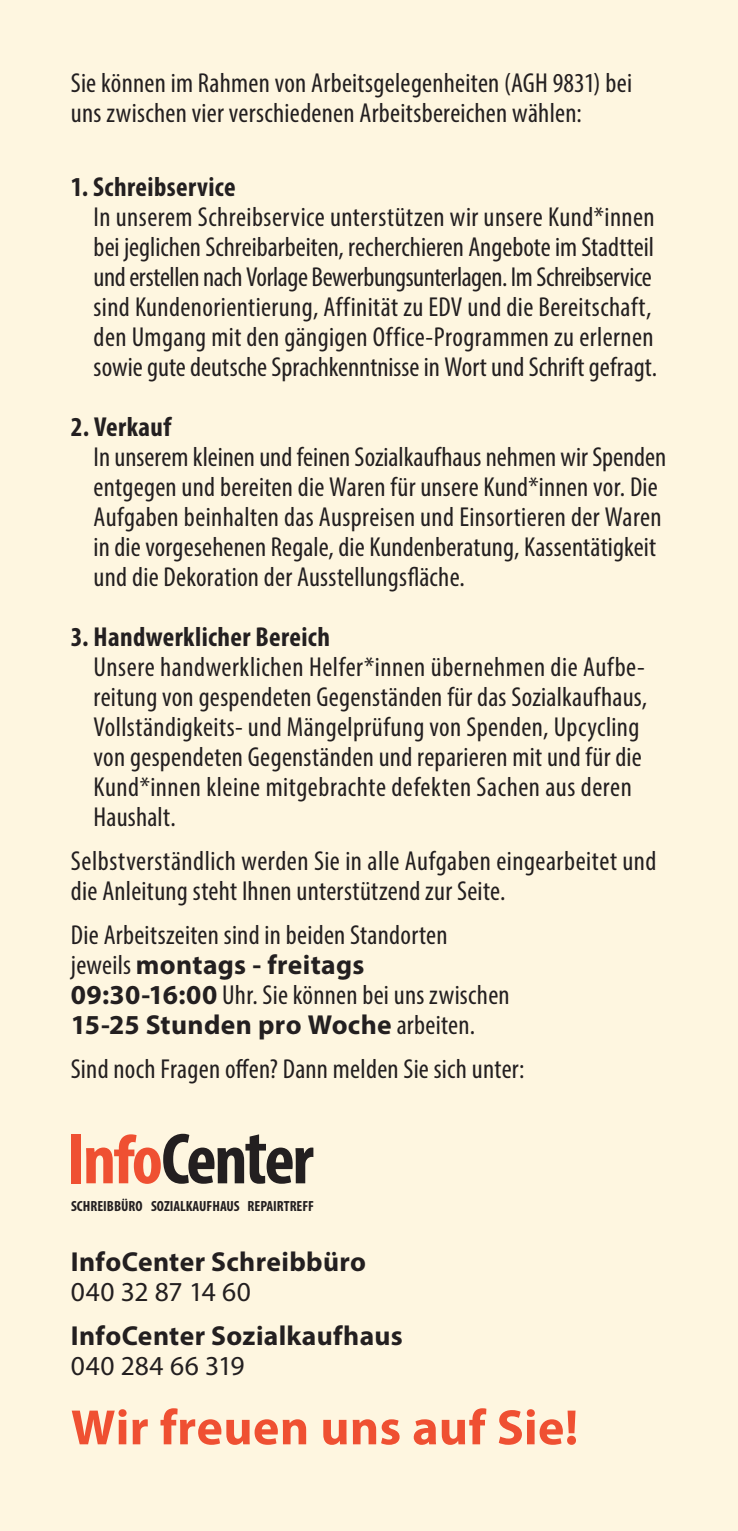
<style>
.page{position:relative;width:738px;height:1531px;background:#fff}
.page>*{position:absolute;margin:0;border:0;box-sizing:border-box;transform-origin:0 0}
.t1{font:700 50px "Myriad Pro";letter-spacing:.005em;color:#ef5032}
.t2{font:condensed 27.5px/30px "Myriad Pro";letter-spacing:.01em;color:#231f20}
.t3{font:700 condensed 27.5px "Myriad Pro";letter-spacing:.015em;color:#231f20}
.t4{font:700 27.5px "Myriad Pro";letter-spacing:.01em;color:#231f20}
.t5{font:27.5px "Myriad Pro";letter-spacing:.015em;color:#231f20}
.t6{font:700 condensed 14.75px "Myriad Pro";color:#231f20}
.s1{font-weight:700;font-stretch:normal}
</style>
<div class="page">
<div style="left:0;top:0;width:737px;height:1531px;background:#fef6e0"></div>
<div style="left:71px;top:1134px;width:10px;height:49px;background:#ef5032"></div>
<svg style="left:86px;top:1134px;width:227px;height:50px"></svg>
<p class="t2" style="left:71px;top:67px;width:562px">Sie können im Rahmen von Arbeitsgelegenheiten (AGH 9831) bei uns zwischen vier verschiedenen Arbeitsbereichen wählen:</p>
<p class="t3" style="left:71px;top:169px;width:166px">1. Schreibservice</p>
<p class="t2" style="left:94px;top:201px;width:564px">In unserem Schreibservice unterstützen wir unsere Kund*innen bei jeglichen Schreibarbeiten, recherchieren Angebote im Stadtteil und erstellen nach Vorlage Bewerbungsunterlagen. Im Schreibservice sind Kundenorientierung, Affinität zu EDV und die Bereitschaft, den Umgang mit den gängigen Office-Programmen zu erlernen sowie gute deutsche Sprachkenntnisse in Wort und Schrift gefragt.</p>
<p class="t3" style="left:71px;top:409px;width:102px">2. Verkauf</p>
<p class="t2" style="left:94px;top:441px;width:573px">In unserem kleinen und feinen Sozialkaufhaus nehmen wir Spenden entgegen und bereiten die Waren für unsere Kund*innen vor. Die Aufgaben beinhalten das Auspreisen und Einsortieren der Waren in die vorgesehenen Regale, die Kundenberatung, Kassentätigkeit und die Dekoration der Ausstellungsfläche.</p>
<p class="t3" style="left:71px;top:619px;width:260px">3. Handwerklicher Bereich</p>
<p class="t2" style="left:94px;top:651px;width:554px">Unsere handwerklichen Helfer*innen übernehmen die Aufbe&shy;reitung von gespendeten Gegenständen für das Sozialkaufhaus, Vollständigkeits- und Mängelprüfung von Spenden, Upcycling von gespendeten Gegenständen und reparieren mit und für die Kund*innen kleine mitgebrachte defekten Sachen aus deren Haushalt.</p>
<p class="t2" style="left:71px;top:845px;width:586px">Selbstverständlich werden Sie in alle Aufgaben eingearbeitet und die Anleitung steht Ihnen unterstützend zur Seite.</p>
<p class="t2" style="left:71px;top:920px;width:440px">Die Arbeitszeiten sind in beiden Standorten jeweils <span class="s1">montags - freitags 09:30-16:00</span> Uhr. Sie können bei uns zwischen <span class="s1">15-25 Stunden pro Woche</span> arbeiten.</p>
<p class="t2" style="left:71px;top:1054px;width:455px">Sind noch Fragen offen? Dann melden Sie sich unter:</p>
<p class="t6" style="left:71px;top:1197px;width:244px">SCHREIBBÜRO SOZIALKAUFHAUS REPAIRTREFF</p>
<p class="t4" style="left:71px;top:1244px;width:296px">InfoCenter Schreibbüro</p>
<p class="t5" style="left:71px;top:1275px;width:181px">040 32 87 14 60</p>
<p class="t4" style="left:71px;top:1318px;width:333px">InfoCenter Sozialkaufhaus</p>
<p class="t5" style="left:71px;top:1349px;width:175px">040 284 66 319</p>
<h1 class="t1" style="left:71px;top:1395px;width:508px">Wir freuen uns auf Sie!</h1>
</div>
